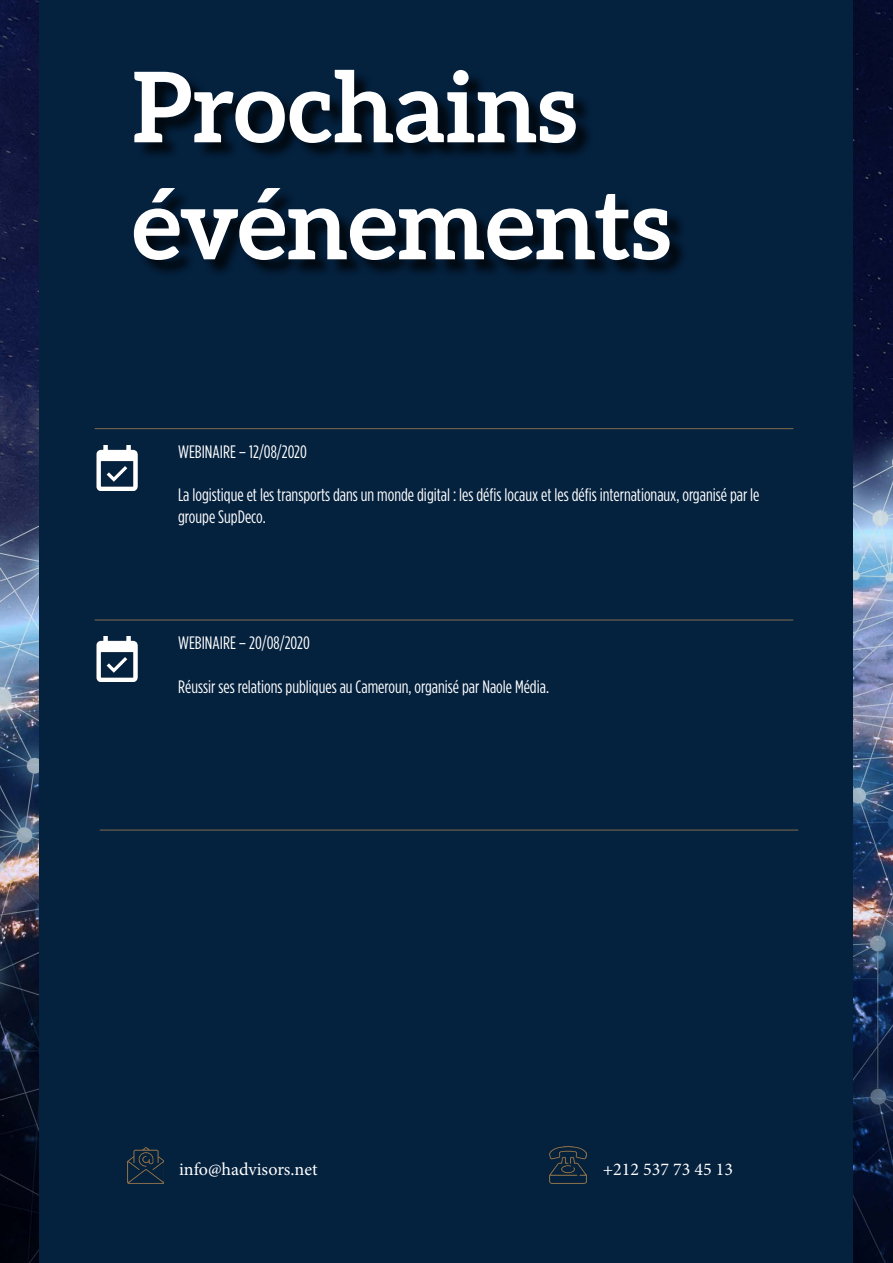
<style>
.page{position:relative;width:893px;height:1263px;background:#fff}
.page>*{position:absolute;margin:0;border:0;box-sizing:border-box;transform-origin:0 0}
.t1{font:700 97.5px/117px "Aleo";color:#fff}
.t2{font:18px/21.6px "Gotham Condensed";color:#fff}
.t3{font:18px "Minion Pro";color:#fff}
</style>
<div class="page">
<img style="left:0;top:0;width:893px;height:1263px">
<div style="left:40px;top:0;width:813px;height:1263px;background:#04213e"></div>
<div style="left:137px;top:72px;width:551px;height:206px;background:#000;opacity:.75"></div>
<img style="left:128px;top:1148px;width:36px;height:35px">
<img style="left:549px;top:1146px;width:38px;height:37px">
<hr style="left:100px;top:830px;width:698px;height:1px;background:#826d4c">
<img style="left:96px;top:637px;width:42px;height:45px">
<hr style="left:95px;top:620px;width:698px;height:1px;background:#826d4c">
<img style="left:96px;top:445px;width:42px;height:45px">
<hr style="left:95px;top:428px;width:698px;height:1px;background:#826d4c">
<h1 class="t1" style="left:132px;top:47px;width:540px">Prochains événements</h1>
<p class="t2" style="left:178px;top:441px;width:130px">WEBINAIRE – 12/08/2020</p>
<p class="t2" style="left:178px;top:484px;width:583px">La logistique et les transports dans un monde digital : les défis locaux et les défis internationaux, organisé par le groupe SupDeco.</p>
<p class="t2" style="left:178px;top:632px;width:133px">WEBINAIRE – 20/08/2020</p>
<p class="t2" style="left:178px;top:675px;width:372px">Réussir ses relations publiques au Cameroun, organisé par Naole Média.</p>
<p class="t3" style="left:179px;top:1157px;width:140px">info@hadvisors.net</p>
<p class="t3" style="left:603px;top:1157px;width:132px">+212 537 73 45 13</p>
</div>
